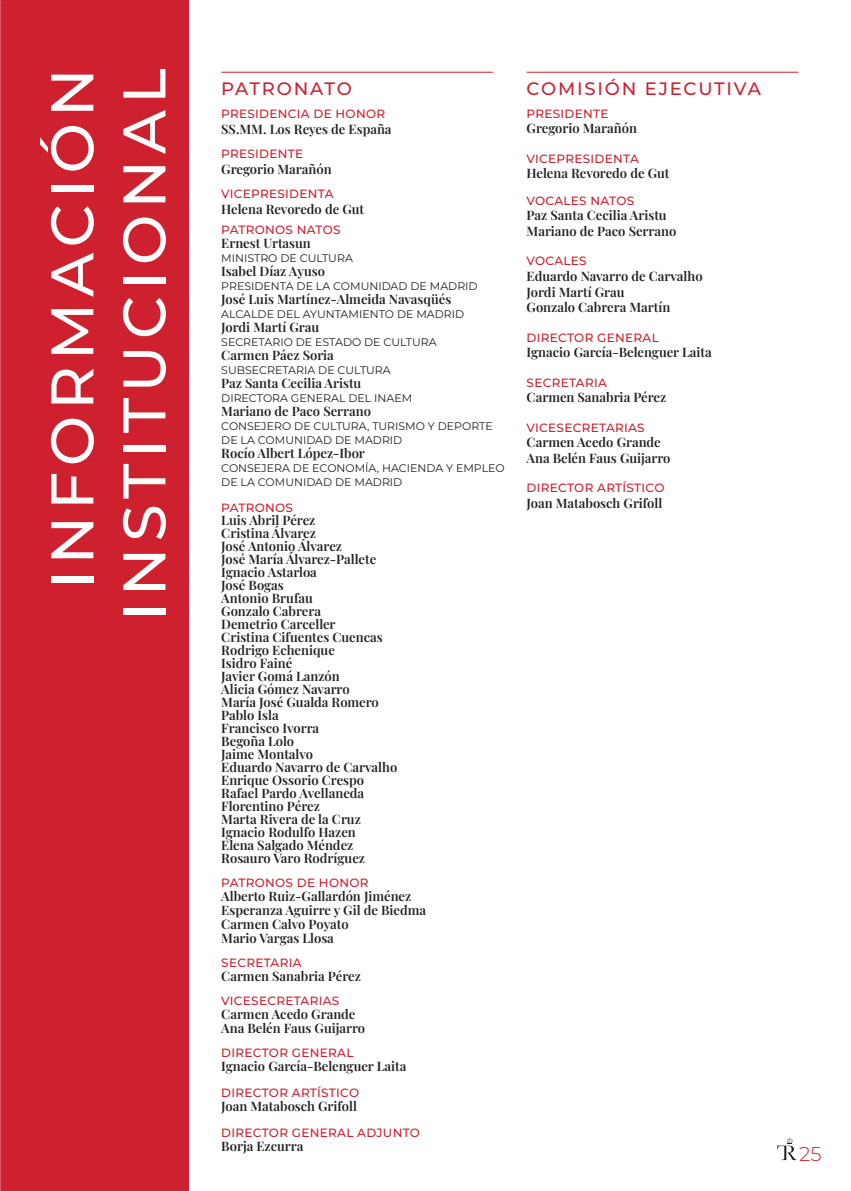
<style>
.page{position:relative;width:851px;height:1191px;background:#fff}
.page>*{position:absolute;margin:0;border:0;box-sizing:border-box;transform-origin:0 0}
.t1{font:500 60px/72px "Montserrat";letter-spacing:.1em;color:#fff;text-align:center}
.t2{font:300 20px "Montserrat";color:#d52236}
.t3{font:500 18px "Montserrat";letter-spacing:.1em;color:#cf202f}
.t4{font:600 13px/13px "Playfair Display";color:#231f20}
.t5{font:500 12px "Montserrat";letter-spacing:.025em;color:#cf202f}
.t6{font:11px/14px "Montserrat";color:#231f20}
</style>
<div class="page">
<svg style="left:777px;top:1138px;width:19px;height:22px"></svg>
<div style="left:0;top:0;width:188px;height:1191px;background:#cf202f"></div>
<hr style="left:221px;top:72px;width:272px;height:1px;background:#cf202f">
<hr style="left:526px;top:72px;width:272px;height:1px;background:#cf202f">
<img style="left:0;top:45px;width:1px;height:1091px">
<h1 class="t1" style="left:34px;top:621px;width:554px;rotate:-90deg">INFORMACIÓN<br>INSTITUCIONAL</h1>
<h3 class="t3" style="left:221px;top:77px;width:132px">PATRONATO</h3>
<h3 class="t3" style="left:526px;top:77px;width:236px">COMISIÓN EJECUTIVA</h3>
<p class="t5" style="left:221px;top:106px;width:165px">PRESIDENCIA DE HONOR</p>
<p class="t4" style="left:221px;top:121px;width:172px">SS.MM. Los Reyes de España</p>
<p class="t5" style="left:221px;top:146px;width:83px">PRESIDENTE</p>
<p class="t4" style="left:221px;top:161px;width:112px">Gregorio Marañón</p>
<p class="t5" style="left:221px;top:186px;width:114px">VICEPRESIDENTA</p>
<p class="t4" style="left:221px;top:201px;width:144px">Helena Revoredo de Gut</p>
<p class="t5" style="left:221px;top:222px;width:121px">PATRONOS NATOS</p>
<p class="t4" style="left:221px;top:235px;width:91px">Ernest Urtasun</p>
<p class="t6" style="left:221px;top:251px;width:133px">MINISTRO DE CULTURA</p>
<p class="t4" style="left:221px;top:263px;width:105px">Isabel Díaz Ayuso</p>
<p class="t6" style="left:221px;top:279px;width:258px">PRESIDENTA DE LA COMUNIDAD DE MADRID</p>
<p class="t4" style="left:221px;top:291px;width:231px">José Luis Martínez-Almeida Navasqüés</p>
<p class="t6" style="left:221px;top:307px;width:244px">ALCALDE DEL AYUNTAMIENTO DE MADRID</p>
<p class="t4" style="left:221px;top:319px;width:99px">Jordi Martí Grau</p>
<p class="t6" style="left:221px;top:335px;width:217px">SECRETARIO DE ESTADO DE CULTURA</p>
<p class="t4" style="left:221px;top:347px;width:114px">Carmen Páez Soria</p>
<p class="t6" style="left:221px;top:363px;width:171px">SUBSECRETARIA DE CULTURA</p>
<p class="t4" style="left:221px;top:375px;width:142px">Paz Santa Cecilia Aristu</p>
<p class="t6" style="left:221px;top:391px;width:192px">DIRECTORA GENERAL DEL INAEM</p>
<p class="t4" style="left:221px;top:403px;width:151px">Mariano de Paco Serrano</p>
<p class="t6" style="left:221px;top:419px;width:273px">CONSEJERO DE CULTURA, TURISMO Y DEPORTE<br>DE LA COMUNIDAD DE MADRID</p>
<p class="t4" style="left:221px;top:445px;width:145px">Rocío Albert López-Ibor</p>
<p class="t6" style="left:221px;top:461px;width:285px">CONSEJERA DE ECONOMÍA, HACIENDA Y EMPLEO<br>DE LA COMUNIDAD DE MADRID</p>
<p class="t5" style="left:221px;top:500px;width:73px">PATRONOS</p>
<p class="t4" style="left:221px;top:512px;width:177px">Luis Abril Pérez<br>Cristina Álvarez<br>José Antonio Álvarez<br>José María Álvarez-Pallete<br>Ignacio Astarloa<br>José Bogas<br>Antonio Brufau<br>Gonzalo Cabrera<br>Demetrio Carceller<br>Cristina Cifuentes Cuencas<br>Rodrigo Echenique<br>Isidro Fainé<br>Javier Gomá Lanzón<br>Alicia Gómez Navarro<br>María José Gualda Romero<br>Pablo Isla<br>Francisco Ivorra<br>Begoña Lolo<br>Jaime Montalvo<br>Eduardo Navarro de Carvalho<br>Enrique Ossorio Crespo<br>Rafael Pardo Avellaneda<br>Florentino Pérez<br>Marta Rivera de la Cruz<br>Ignacio Rodulfo Hazen<br>Elena Salgado Méndez<br>Rosauro Varo Rodríguez</p>
<p class="t5" style="left:221px;top:875px;width:149px">PATRONOS DE HONOR</p>
<p class="t4" style="left:221px;top:888px;width:206px;line-height:14px">Alberto Ruiz-Gallardón Jiménez<br>Esperanza Aguirre y Gil de Biedma<br>Carmen Calvo Poyato<br>Mario Vargas Llosa</p>
<p class="t5" style="left:221px;top:955px;width:82px">SECRETARIA</p>
<p class="t4" style="left:221px;top:968px;width:141px">Carmen Sanabria Pérez</p>
<p class="t5" style="left:221px;top:993px;width:120px">VICESECRETARIAS</p>
<p class="t4" style="left:221px;top:1006px;width:145px;line-height:14px">Carmen Acedo Grande<br>Ana Belén Faus Guijarro</p>
<p class="t5" style="left:221px;top:1045px;width:134px">DIRECTOR GENERAL</p>
<p class="t4" style="left:221px;top:1058px;width:187px">Ignacio García-Belenguer Laita</p>
<p class="t5" style="left:221px;top:1085px;width:139px">DIRECTOR ARTÍSTICO</p>
<p class="t4" style="left:221px;top:1098px;width:137px">Joan Matabosch Grifoll</p>
<p class="t5" style="left:221px;top:1125px;width:200px">DIRECTOR GENERAL ADJUNTO</p>
<p class="t4" style="left:221px;top:1138px;width:84px">Borja Ezcurra</p>
<p class="t5" style="left:526px;top:106px;width:83px">PRESIDENTE</p>
<p class="t4" style="left:526px;top:121px;width:112px">Gregorio Marañón</p>
<p class="t5" style="left:526px;top:151px;width:114px">VICEPRESIDENTA</p>
<p class="t4" style="left:526px;top:166px;width:144px">Helena Revoredo de Gut</p>
<p class="t5" style="left:526px;top:193px;width:109px">VOCALES NATOS</p>
<p class="t4" style="left:526px;top:207px;width:151px;line-height:15.6px">Paz Santa Cecilia Aristu<br>Mariano de Paco Serrano</p>
<p class="t5" style="left:526px;top:253px;width:62px">VOCALES</p>
<p class="t4" style="left:526px;top:267px;width:177px;line-height:15.6px">Eduardo Navarro de Carvalho<br>Jordi Martí Grau<br>Gonzalo Cabrera Martín</p>
<p class="t5" style="left:526px;top:329px;width:134px">DIRECTOR GENERAL</p>
<p class="t4" style="left:526px;top:345px;width:187px">Ignacio García-Belenguer Laita</p>
<p class="t5" style="left:526px;top:374px;width:82px">SECRETARIA</p>
<p class="t4" style="left:526px;top:390px;width:141px">Carmen Sanabria Pérez</p>
<p class="t5" style="left:526px;top:419px;width:120px">VICESECRETARIAS</p>
<p class="t4" style="left:526px;top:433px;width:145px;line-height:15.6px">Carmen Acedo Grande<br>Ana Belén Faus Guijarro</p>
<p class="t5" style="left:526px;top:480px;width:139px">DIRECTOR ARTÍSTICO</p>
<p class="t4" style="left:526px;top:495px;width:137px">Joan Matabosch Grifoll</p>
<h2 class="t2" style="left:799px;top:1140px;width:24px">25</h2>
</div>
